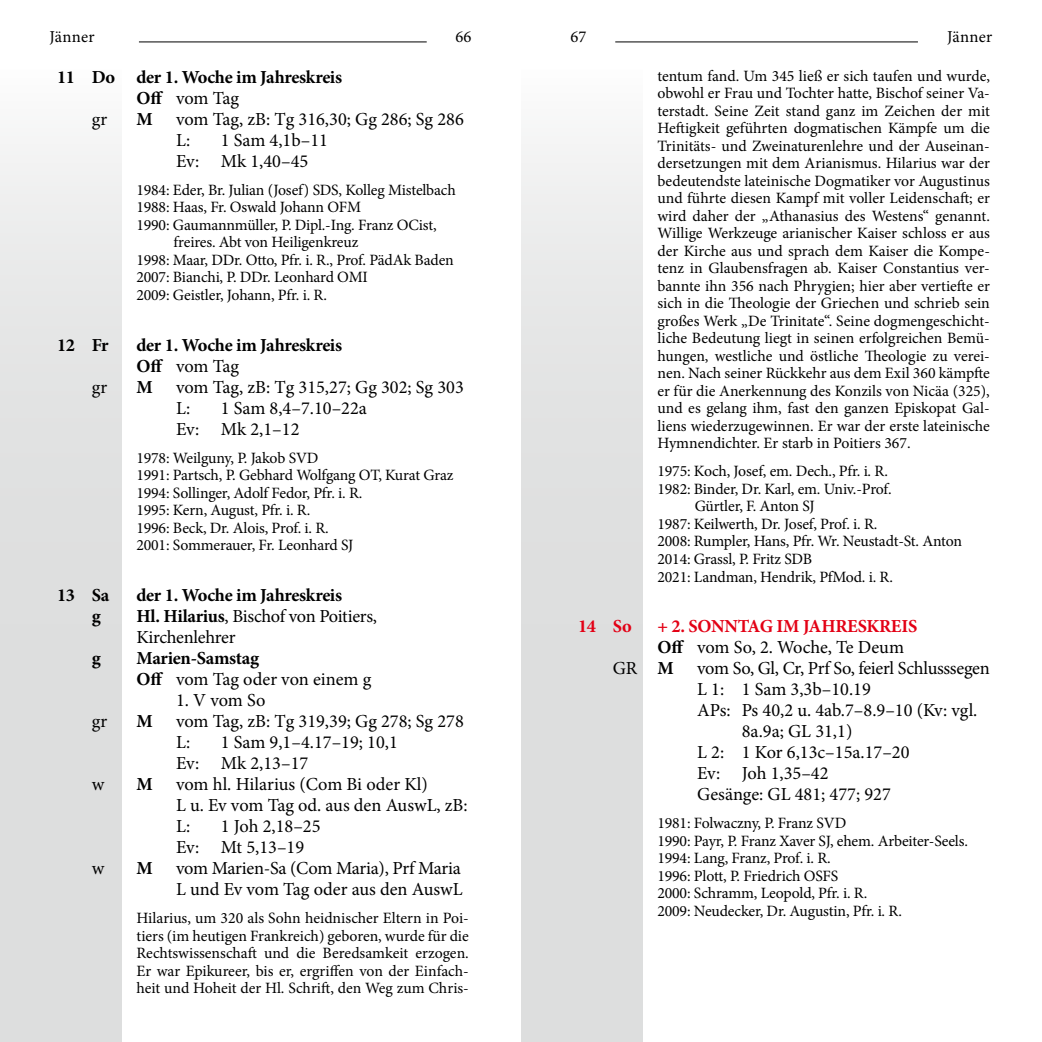
<style>
.page{position:relative;width:1042px;height:1042px;background:#fff}
.page>*{position:absolute;margin:0;border:0;box-sizing:border-box;transform-origin:0 0}
.t1{font:18.38px/21px "Minion Pro";letter-spacing:-.005em;color:#000}
.t2{font:700 18.38px/21px "Minion Pro";letter-spacing:-.015em;color:#000}
.t3{font:700 18.38px "Minion Pro";letter-spacing:-.015em;color:#e30015}
.t4{font:16.62px "Minion Pro";letter-spacing:.015em;color:#000}
.t5{font:15.75px/17.5px "Minion Pro";letter-spacing:-.01em;color:#000;text-align:justify}
.s1{font-weight:700}
.s2{font-weight:400}
</style>
<div class="page">
<div style="left:0;top:69px;width:122px;height:973px;background:linear-gradient(to bottom,#f0f0f0,#d6d8d8)"></div>
<div style="left:521px;top:69px;width:121px;height:973px;background:linear-gradient(to bottom,#f0f0f0,#d6d8d8)"></div>
<hr style="left:139px;top:41px;width:288px;height:1px;background:#000">
<hr style="left:615px;top:41px;width:303px;height:1px;background:#000">
<p class="t4" style="left:50px;top:25px;width:47px">Jänner</p>
<p class="t4" style="left:455px;top:25px;width:17px">66</p>
<p class="t4" style="left:570px;top:25px;width:17px">67</p>
<p class="t4" style="left:947px;top:25px;width:47px">Jänner</p>
<p class="t5" style="left:657px;top:67px;width:334px">tentum fand. Um 345 ließ er sich taufen und wurde, obwohl er Frau und Tochter hatte, Bischof seiner Va&shy;terstadt. Seine Zeit stand ganz im Zeichen der mit Heftigkeit geführten dogmatischen Kämpfe um die Trinitäts- und Zweinaturenlehre und der Auseinan&shy;dersetzungen mit dem Arianismus. Hilarius war der bedeutendste lateinische Dogmatiker vor Augustinus und führte diesen Kampf mit voller Leidenschaft; er wird daher der „Athanasius des Westens“ genannt.<br>Willige Werkzeuge arianischer Kaiser schloss er aus der Kirche aus und sprach dem Kaiser die Kompe&shy;tenz in Glaubensfragen ab. Kaiser Constantius ver&shy;bannte ihn 356 nach Phrygien; hier aber vertiefte er sich in die Theologie der Griechen und schrieb sein großes Werk „De Trinitate“. Seine dogmengeschicht&shy;liche Bedeutung liegt in seinen erfolgreichen Bemü&shy;hungen, westliche und östliche Theologie zu verei&shy;nen. Nach seiner Rückkehr aus dem Exil 360 kämpfte er für die Anerkennung des Konzils von Nicäa (325), und es gelang ihm, fast den ganzen Episkopat Gal&shy;liens wiederzugewinnen. Er war der erste lateinische Hymnendichter. Er starb in Poitiers 367.</p>
<p class="t5" style="left:657px;top:463px;width:230px">1975: Koch, Josef, em. Dech., Pfr. i. R.</p>
<p class="t5" style="left:657px;top:480px;width:234px">1982: Binder, Dr. Karl, em. Univ.-Prof.</p>
<p class="t5" style="left:695px;top:498px;width:122px">Gürtler, F. Anton SJ</p>
<p class="t5" style="left:657px;top:515px;width:220px">1987: Keilwerth, Dr. Josef, Prof. i. R.</p>
<p class="t5" style="left:657px;top:533px;width:306px">2008: Rumpler, Hans, Pfr. Wr. Neustadt-St. Anton</p>
<p class="t5" style="left:657px;top:550px;width:156px">2014: Grassl, P. Fritz SDB</p>
<p class="t5" style="left:657px;top:568px;width:235px">2021: Landman, Hendrik, PfMod. i. R.</p>
<p class="t3" style="left:578px;top:613px;width:55px">14 So</p>
<p class="t3" style="left:657px;top:613px;width:261px">+ 2. SONNTAG IM JAHRESKREIS</p>
<p class="t1" style="left:657px;top:637px;width:248px"><span class="s1">Off</span> vom So, 2. Woche, Te Deum</p>
<p class="t1" style="left:613px;top:658px;width:63px">GR <span class="s1">M</span></p>
<p class="t1" style="left:697px;top:658px;width:294px">vom So, Gl, Cr, Prf So, feierl Schlusssegen</p>
<p class="t1" style="left:697px;top:679px;width:175px">L 1: 1 Sam 3,3b–10.19</p>
<p class="t1" style="left:697px;top:700px;width:280px">APs: Ps 40,2 u. 4ab.7–8.9–10 (Kv: vgl.</p>
<p class="t1" style="left:742px;top:721px;width:112px">8a.9a; GL 31,1)</p>
<p class="t1" style="left:697px;top:742px;width:214px">L 2: 1 Kor 6,13c–15a.17–20</p>
<p class="t1" style="left:697px;top:763px;width:133px">Ev: Joh 1,35–42</p>
<p class="t1" style="left:697px;top:784px;width:195px">Gesänge: GL 481; 477; 927</p>
<p class="t5" style="left:657px;top:814px;width:310px;text-align:left">1981: Folwaczny, P. Franz SVD<br>1990: Payr, P. Franz Xaver SJ, ehem. Arbeiter-Seels.<br>1994: Lang, Franz, Prof. i. R.<br>1996: Plott, P. Friedrich OSFS<br>2000: Schramm, Leopold, Pfr. i. R.<br>2009: Neudecker, Dr. Augustin, Pfr. i. R.</p>
<p class="t2" style="left:57px;top:66px;width:287px">11 Do der 1. Woche im Jahreskreis</p>
<p class="t1" style="left:136px;top:88px;width:104px"><span class="s1">Off</span> vom Tag</p>
<p class="t1" style="left:92px;top:109px;width:17px">gr</p>
<p class="t2" style="left:136px;top:108px;width:18px">M</p>
<p class="t1" style="left:176px;top:109px;width:289px">vom Tag, zB: Tg 316,30; Gg 286; Sg 286<br>L:</p>
<p class="t1" style="left:176px;top:130px;width:153px;text-indent:45px">1 Sam 4,1b–11<br>Ev: Mk 1,40–45</p>
<p class="t5" style="left:136px;top:181px;width:321px">1984: Eder, Br. Julian (Josef) SDS, Kolleg Mistelbach</p>
<p class="t5" style="left:136px;top:199px;width:226px">1988: Haas, Fr. Oswald Johann OFM</p>
<p class="t5" style="left:136px;top:216px;width:302px">1990: Gaumannmüller, P. Dipl.-Ing. Franz OCist,</p>
<p class="t5" style="left:174px;top:234px;width:186px">freires. Abt von Heiligenkreuz</p>
<p class="t5" style="left:136px;top:251px;width:319px">1998: Maar, DDr. Otto, Pfr. i. R., Prof. PädAk Baden</p>
<p class="t5" style="left:136px;top:269px;width:233px">2007: Bianchi, P. DDr. Leonhard OMI</p>
<p class="t5" style="left:136px;top:286px;width:190px">2009: Geistler, Johann, Pfr. i. R.</p>
<p class="t2" style="left:57px;top:334px;width:53px">12 Fr</p>
<p class="t2" style="left:136px;top:334px;width:207px">der 1. Woche im Jahreskreis<br>Off <span class="s2">vom Tag</span></p>
<p class="t1" style="left:92px;top:376px;width:17px">gr</p>
<p class="t2" style="left:136px;top:376px;width:18px">M</p>
<p class="t1" style="left:176px;top:376px;width:289px">vom Tag, zB: Tg 315,27; Gg 302; Sg 303<br>L:</p>
<p class="t1" style="left:176px;top:397px;width:192px;text-indent:45px">1 Sam 8,4–7.10–22a<br>Ev: Mk 2,1–12</p>
<p class="t5" style="left:136px;top:449px;width:318px;text-align:left">1978: Weilguny, P. Jakob SVD<br>1991: Partsch, P. Gebhard Wolfgang OT, Kurat Graz 1994: Sollinger, Adolf Fedor, Pfr. i. R.<br>1995: Kern, August, Pfr. i. R.<br>1996: Beck, Dr. Alois, Prof. i. R.<br>2001: Sommerauer, Fr. Leonhard SJ</p>
<p class="t2" style="left:57px;top:584px;width:54px">13 Sa</p>
<p class="t2" style="left:136px;top:584px;width:207px">der 1. Woche im Jahreskreis</p>
<p class="t2" style="left:92px;top:605px;width:11px">g</p>
<p class="t1" style="left:136px;top:606px;width:242px"><span class="s1">Hl. Hilarius</span>, Bischof von Poitiers,<br>Kirchenlehrer</p>
<p class="t2" style="left:92px;top:647px;width:11px">g</p>
<p class="t1" style="left:136px;top:648px;width:236px"><span class="s1">Marien-Samstag<br>Off</span> vom Tag oder von einem g</p>
<p class="t1" style="left:176px;top:690px;width:91px">1. V vom So</p>
<p class="t1" style="left:92px;top:711px;width:17px">gr</p>
<p class="t2" style="left:136px;top:710px;width:18px">M</p>
<p class="t1" style="left:176px;top:711px;width:289px">vom Tag, zB: Tg 319,39; Gg 278; Sg 278<br>L:</p>
<p class="t1" style="left:176px;top:732px;width:223px;text-indent:45px">1 Sam 9,1–4.17–19; 10,1<br>Ev: Mk 2,13–17</p>
<p class="t1" style="left:92px;top:774px;width:14px">w</p>
<p class="t2" style="left:136px;top:773px;width:18px">M</p>
<p class="t1" style="left:176px;top:774px;width:293px">vom hl. Hilarius (Com Bi oder Kl)<br>L u. Ev vom Tag od. aus den AuswL, zB:<br>L:</p>
<p class="t1" style="left:176px;top:816px;width:146px;text-indent:45px">1 Joh 2,18–25<br>Ev: Mt 5,13–19</p>
<p class="t1" style="left:92px;top:858px;width:14px">w</p>
<p class="t2" style="left:136px;top:857px;width:18px">M</p>
<p class="t1" style="left:176px;top:858px;width:288px">vom Marien-Sa (Com Maria), Prf Maria<br>L und Ev vom Tag oder aus den AuswL</p>
<p class="t5" style="left:136px;top:909px;width:334px">Hilarius, um 320 als Sohn heidnischer Eltern in Poi&shy;tiers (im heutigen Frankreich) geboren, wurde für die Rechtswissenschaft und die Beredsamkeit erzogen.<br>Er war Epikureer, bis er, ergriffen von der Einfach&shy;heit und Hoheit der Hl. Schrift, den Weg zum Chris-</p>
</div>
